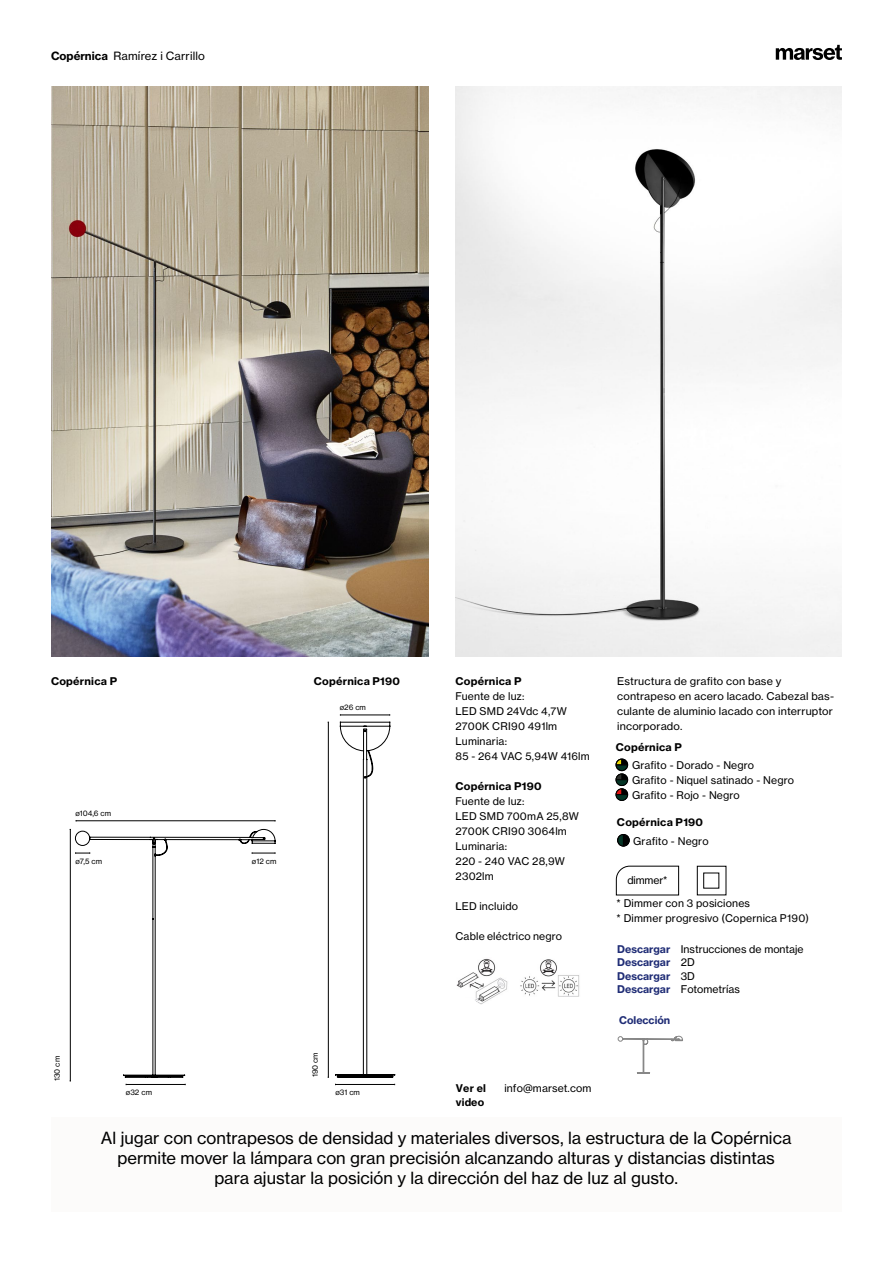
<style>
.page{position:relative;width:893px;height:1263px;background:#fff}
.page>*{position:absolute;margin:0;border:0;box-sizing:border-box;transform-origin:0 0}
.t1{font:16.5px/20.2px "N Haas Grotesk TX Pro 55 Rg";color:#000;text-align:center}
.t2{font:11.25px "N Haas Grotesk TX Pro 55 Rg";letter-spacing:.015em;color:#000}
.t3{font:10.5px/15px "N Haas Grotesk TX Pro 55 Rg";letter-spacing:.015em;color:#000}
.t4{font:10.5px/13.5px "N Haas Grotesk TX Pro 75 Bd";letter-spacing:.02em;color:#000}
.t5{font:10.5px/13.5px "N Haas Grotesk TX Pro 75 Bd";color:#202d76}
.t6{font:7.5px "N Haas Grotesk TX Pro 55 Rg";color:#000}
.s1{font-family:"N Haas Grotesk TX Pro 75 Bd"}
.s2{font-family:"N Haas Grotesk TX Pro 75 Bd";color:#202d76}
.s3{font-family:"N Haas Grotesk TX Pro 55 Rg";color:#000}
</style>
<div class="page">
<img style="left:51px;top:86px;width:377px;height:571px">
<img style="left:456px;top:86px;width:386px;height:571px">
<svg style="left:776px;top:45px;width:66px;height:15px"></svg>
<svg style="left:75px;top:829px;width:195px;height:248px"></svg>
<hr style="left:338px;top:1077px;width:54px;height:1px;background:#000">
<hr style="left:337px;top:1076px;width:56px;height:1px;background:#000">
<hr style="left:335px;top:1075px;width:60px;height:1px;background:#000">
<hr style="left:335px;top:1074px;width:60px;height:1px;background:#000">
<hr style="left:363px;top:760px;width:1px;height:314px;background:#000">
<hr style="left:367px;top:760px;width:1px;height:314px;background:#000">
<svg style="left:340px;top:722px;width:51px;height:56px"></svg>
<div style="left:51px;top:1117px;width:790px;height:95px;background:#fcfbfa"></div>
<hr style="left:328px;top:722px;width:1px;height:355px;background:#000">
<hr style="left:340px;top:715px;width:50px;height:1px;background:#000">
<hr style="left:335px;top:1084px;width:60px;height:1px;background:#000">
<hr style="left:126px;top:1084px;width:59px;height:1px;background:#000">
<hr style="left:70px;top:829px;width:1px;height:252px;background:#000">
<svg style="left:75px;top:852px;width:16px;height:2px"></svg>
<svg style="left:152px;top:831px;width:124px;height:88px"></svg>
<hr style="left:76px;top:820px;width:199px;height:1px;background:#000">
<svg style="left:618px;top:1036px;width:65px;height:37px"></svg>
<div style="left:616px;top:788px;width:12px;height:13px;border:1px solid #000;border-radius:50%"></div>
<svg style="left:616px;top:759px;width:12px;height:41px"></svg>
<div style="left:703px;top:873px;width:16px;height:15px;border:1px solid #000"></div>
<svg style="left:616px;top:865px;width:63px;height:30px"></svg>
<div style="left:617px;top:834px;width:12px;height:12px;border:1px solid #000;border-radius:50%"></div>
<svg style="left:618px;top:834px;width:11px;height:12px"></svg>
<img style="left:520px;top:959px;width:60px;height:38px">
<img style="left:456px;top:958px;width:52px;height:46px">
<svg style="left:462px;top:997px;width:19px;height:7px"></svg>
<p class="t2" style="left:51px;top:49px;width:155px"><span class="s1">Copérnica</span> Ramírez i Carrillo</p>
<p class="t4" style="left:51px;top:675px;width:68px">Copérnica P</p>
<p class="t4" style="left:314px;top:675px;width:88px">Copérnica P190</p>
<p class="t6" style="left:75px;top:808px;width:37px">ø104,6 cm</p>
<p class="t6" style="left:75px;top:857px;width:28px">ø7,5 cm</p>
<p class="t6" style="left:252px;top:857px;width:26px">ø12 cm</p>
<p class="t6" style="left:340px;top:702px;width:28px">ø26 cm</p>
<p class="t6" style="left:53px;top:1081px;width:27px;rotate:-90deg">130 cm</p>
<p class="t6" style="left:126px;top:1088px;width:28px">ø32 cm</p>
<p class="t6" style="left:311px;top:1077px;width:27px;rotate:-90deg">190 cm</p>
<p class="t6" style="left:335px;top:1088px;width:26px">ø31 cm</p>
<p class="t4" style="left:455px;top:675px;width:68px">Copérnica P</p>
<p class="t3" style="left:455px;top:689px;width:136px">Fuente de luz:<br>LED SMD 24Vdc 4,7W<br>2700K CRI90 491lm<br>Luminaria:<br>85 - 264 VAC 5,94W 416lm</p>
<p class="t4" style="left:455px;top:780px;width:88px">Copérnica P190</p>
<p class="t3" style="left:455px;top:794px;width:125px">Fuente de luz:<br>LED SMD 700mA 25,8W<br>2700K CRI90 3064lm<br>Luminaria:<br>220 - 240 VAC 28,9W<br>2302lm</p>
<p class="t3" style="left:455px;top:899px;width:64px">LED incluido</p>
<p class="t3" style="left:455px;top:929px;width:108px">Cable eléctrico negro</p>
<p class="t4" style="left:456px;top:1082px;width:31px">Ver el video</p>
<p class="t3" style="left:504px;top:1081px;width:88px">info@marset.com</p>
<p class="t3" style="left:617px;top:674px;width:219px">Estructura de grafito con base y contrapeso en acero lacado. Cabezal bas&shy;culante de aluminio lacado con interruptor incorporado.</p>
<p class="t3" style="left:632px;top:757px;width:163px">Grafito - Dorado - Negro<br>Grafito - Niquel satinado - Negro<br>Grafito - Rojo - Negro</p>
<p class="t4" style="left:616px;top:740px;width:68px">Copérnica P</p>
<p class="t4" style="left:617px;top:816px;width:88px">Copérnica P190</p>
<p class="t3" style="left:633px;top:833px;width:77px">Grafito - Negro</p>
<p class="t3" style="left:617px;top:869px;width:135px;line-height:22.8px;text-indent:11px">dimmer*<br>* Dimmer con 3 posiciones</p>
<p class="t3" style="left:617px;top:910px;width:194px">* Dimmer progresivo (Copernica P190)</p>
<p class="t3" style="left:617px;top:941px;width:188px"><span class="s2">Descargar</span> Instrucciones de montaje</p>
<p class="t5" style="left:617px;top:955px;width:79px">Descargar <span class="s3">2D<br></span>Descargar <span class="s3">3D</span></p>
<p class="t3" style="left:617px;top:982px;width:124px"><span class="s2">Descargar</span> Fotometrías</p>
<p class="t5" style="left:619px;top:1013px;width:53px">Colección</p>
<p class="t1" style="left:101px;top:1127px;width:692px">Al jugar con contrapesos de densidad y materiales diversos, la estructura de la Copérnica permite mover la lámpara con gran precisión alcanzando alturas y distancias distintas para ajustar la posición y la dirección del haz de luz al gusto.</p>
</div>
